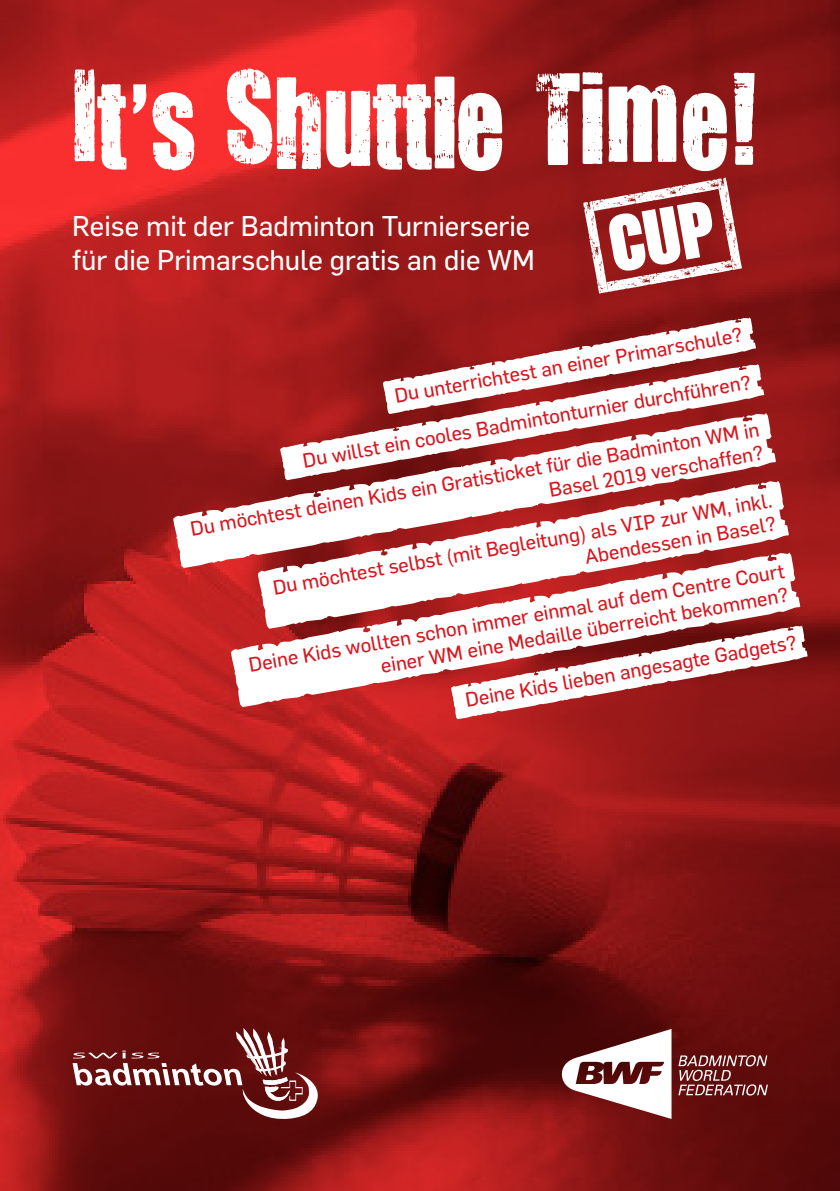
<style>
.page{position:relative;width:840px;height:1191px;background:#fff}
.page>*{position:absolute;margin:0;border:0;box-sizing:border-box;transform-origin:0 0}
.t1{font:107px "You Are Loved";color:#fff}
.t2{font:28px "Flama Basic";color:#fff}
.t3{font:20px/24px "Flama Basic";color:#d7171f;text-align:right}
</style>
<div class="page">
<img style="left:0;top:0;width:839px;height:1191px">
<svg style="left:72px;top:1028px;width:247px;height:92px"></svg>
<svg style="left:678px;top:1055px;width:89px;height:40px"></svg>
<svg style="left:561px;top:1029px;width:110px;height:90px"></svg>
<svg style="left:382px;top:317px;width:373px;height:47px"></svg>
<svg style="left:450px;top:625px;width:357px;height:94px"></svg>
<svg style="left:280px;top:364px;width:483px;height:49px"></svg>
<svg style="left:231px;top:552px;width:568px;height:155px"></svg>
<svg style="left:173px;top:413px;width:602px;height:155px"></svg>
<svg style="left:583px;top:178px;width:158px;height:115px"></svg>
<p class="t1" style="left:72px;top:47px;width:688px">It’s Shuttle Time!</p>
<p class="t2" style="left:72px;top:209px;width:459px">Reise mit der Badminton Turnierserie</p>
<p class="t2" style="left:72px;top:243px;width:464px">für die Primarschule gratis an die WM</p>
<p class="t3" style="left:392px;top:383px;width:354px;rotate:-10deg">Du unterrichtest an einer Primarschule?</p>
<p class="t3" style="left:301px;top:448px;width:456px;rotate:-10deg">Du willst ein cooles Badmintonturnier durchführen?</p>
<p class="t3" style="left:188px;top:517px;width:578px;rotate:-10deg">Du möchtest deinen Kids ein Gratisticket für die Badminton WM in<br>Basel 2019 verschaffen?</p>
<p class="t3" style="left:271px;top:575px;width:507px;rotate:-10deg">Du möchtest selbst (mit Begleitung) als VIP zur WM, inkl.</p>
<p class="t3" style="left:582px;top:545px;width:195px;rotate:-10deg">Abendessen in Basel?</p>
<p class="t3" style="left:247px;top:653px;width:544px;rotate:-10deg">Deine Kids wollten schon immer einmal auf dem Centre Court</p>
<p class="t3" style="left:378px;top:654px;width:415px;rotate:-10deg">einer WM eine Medaille überreicht bekommen?</p>
<p class="t3" style="left:463px;top:688px;width:337px;rotate:-10deg">Deine Kids lieben angesagte Gadgets?</p>
</div>
